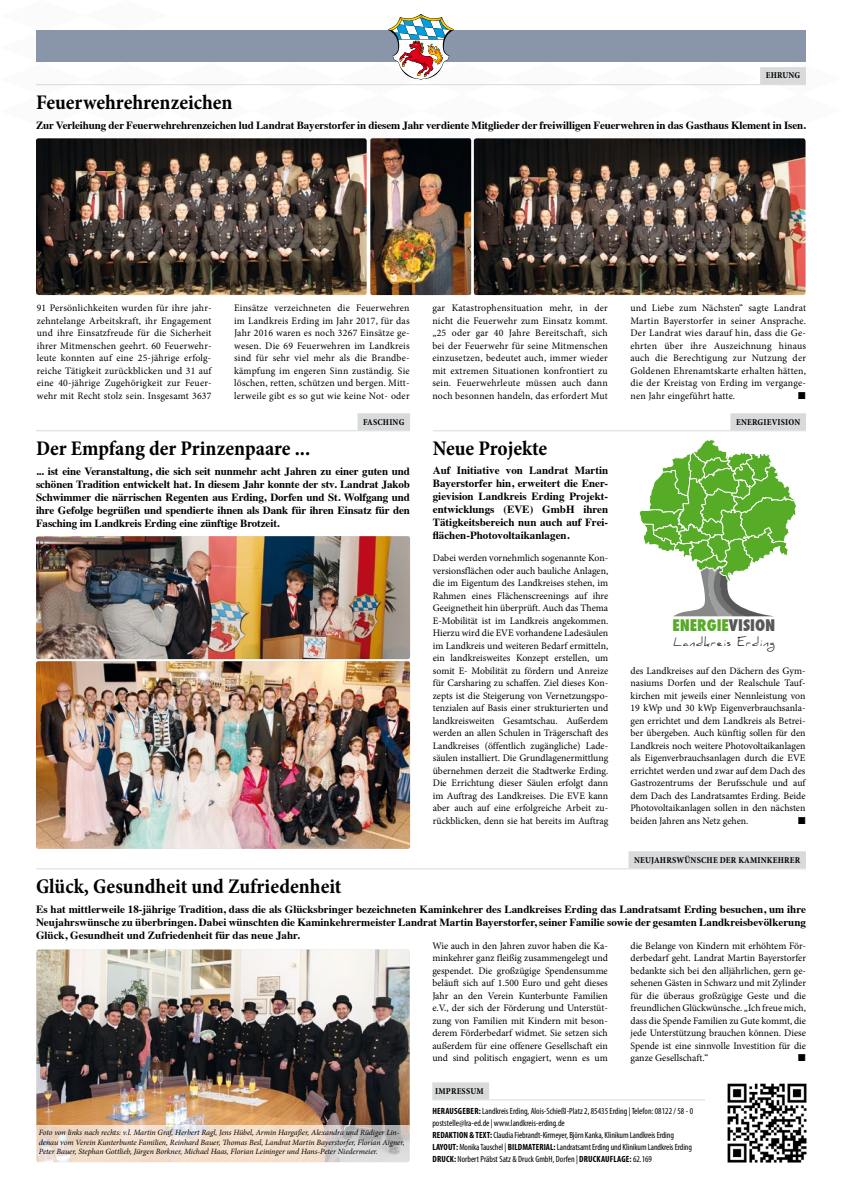
<style>
.page{position:relative;width:842px;height:1191px;background:#fff}
.page>*{position:absolute;margin:0;border:0;box-sizing:border-box;transform-origin:0 0}
.t1{font:700 condensed 21px "Minion Pro";color:#000}
.t2{font:800 condensed 15.6px "Futura";color:#56ab27}
.t3{font:700 11px/13px "Times";letter-spacing:-.01em;color:#000;text-align:justify}
.t4{font:10.9px "Daniel";letter-spacing:.1em;color:#000}
.t5{font:10px/12.5px "Minion Pro";letter-spacing:.005em;color:#000;text-align:justify}
.t6{font:10px "Zapf Dingbats ITC";color:#000}
.t7{font:condensed 9px/12px "Myriad Pro";letter-spacing:-.01em;color:#000}
.t8{font:700 condensed 9px "Minion Pro";letter-spacing:.02em;color:#000}
.t9{font:italic 8px/9.6px "Minion Pro";letter-spacing:-.01em;color:#000}
.s1{color:#58585a}
.s2{font-weight:700}
</style>
<div class="page">
<div style="left:432px;top:1082px;width:57px;height:17px;background:#d9dadb"></div>
<hr style="left:432px;top:1099px;width:273px;height:1px;background:#d9dadb">
<img style="left:727px;top:1083px;width:80px;height:80px">
<div style="left:628px;top:851px;width:178px;height:17px;background:#d9dadb"></div>
<hr style="left:36px;top:868px;width:770px;height:1px;background:#d9dadb">
<div style="left:357px;top:413px;width:53px;height:17px;background:#d9dadb"></div>
<hr style="left:36px;top:430px;width:374px;height:1px;background:#d9dadb">
<img style="left:36px;top:190px;width:331px;height:105px">
<img style="left:36px;top:949px;width:374px;height:176px">
<img style="left:36px;top:661px;width:374px;height:187px">
<img style="left:36px;top:536px;width:374px;height:123px">
<img style="left:370px;top:190px;width:101px;height:105px">
<img style="left:474px;top:190px;width:331px;height:105px">
<svg style="left:36px;top:14px;width:770px;height:176px"></svg>
<svg style="left:36px;top:1125px;width:374px;height:37px;background:#e9d9cc"></svg>
<div style="left:730px;top:413px;width:76px;height:17px;background:#d9dadb"></div>
<hr style="left:433px;top:430px;width:373px;height:1px;background:#d9dadb">
<svg style="left:639px;top:439px;width:158px;height:178px"></svg>
<p class="t8" style="left:766px;top:69px;width:36px">EHRUNG</p>
<h1 class="t1" style="left:36px;top:88px;width:198px">Feuerwehrehrenzeichen</h1>
<p class="t3" style="left:36px;top:118px;width:771px">Zur Verleihung der Feuerwehrehrenzeichen lud Landrat Bayerstorfer in diesem Jahr verdiente Mitglieder der freiwilligen Feuerwehren in das Gasthaus Klement in Isen.</p>
<p class="t5" style="left:37px;top:302px;width:176px">91 Persönlichkeiten wurden für ihre jahr&shy;zehntelange Arbeitskraft, ihr Engagement und ihre Einsatzfreude für die Sicherheit ihrer Mitmenschen geehrt. 60 Feuerwehr&shy;leute konnten auf eine 25-jährige erfolg&shy;reiche Tätigkeit zurückblicken und 31 auf eine 40-jährige Zugehörigkeit zur Feuer&shy;wehr mit Recht stolz sein. Insgesamt 3637</p>
<p class="t5" style="left:234px;top:302px;width:177px">Einsätze verzeichneten die Feuerwehren im Landkreis Erding im Jahr 2017, für das Jahr 2016 waren es noch 3267 Einsätze ge&shy;wesen. Die 69 Feuerwehren im Landkreis sind für sehr viel mehr als die Brandbe&shy;kämpfung im engeren Sinn zuständig. Sie löschen, retten, schützen und bergen. Mitt&shy;lerweile gibt es so gut wie keine Not- oder</p>
<p class="t5" style="left:432px;top:302px;width:177px">gar Katastrophensituation mehr, in der nicht die Feuerwehr zum Einsatz kommt. „25 oder gar 40 Jahre Bereitschaft, sich bei der Feuerwehr für seine Mitmenschen einzusetzen, bedeutet auch, immer wieder mit extremen Situationen konfrontiert zu sein. Feuerwehrleute müssen auch dann noch besonnen handeln, das erfordert Mut</p>
<p class="t5" style="left:630px;top:302px;width:177px">und Liebe zum Nächsten“ sagte Landrat Martin Bayerstorfer in seiner Ansprache.<br>Der Landrat wies darauf hin, dass die Ge&shy;ehrten über ihre Auszeichnung hinaus auch die Berechtigung zur Nutzung der Goldenen Ehrenamtskarte erhalten hätten, die der Kreistag von Erding im vergange&shy;nen Jahr eingeführt hatte.</p>
<p class="t6" style="left:798px;top:390px;width:9px">■</p>
<p class="t8" style="left:363px;top:415px;width:43px">FASCHING</p>
<h1 class="t1" style="left:36px;top:434px;width:276px">Der Empfang der Prinzenpaare ...</h1>
<p class="t3" style="left:36px;top:464px;width:376px">... ist eine Veranstaltung, die sich seit nunmehr acht Jahren zu einer guten und schönen Tradition entwickelt hat. In diesem Jahr konnte der stv. Landrat Jakob Schwimmer die närrischen Regenten aus Erding, Dorfen und St. Wolfgang und ihre Gefolge begrüßen und spendierte ihnen als Dank für ihren Einsatz für den Fasching im Landkreis Erding eine zünftige Brotzeit.</p>
<h1 class="t1" style="left:433px;top:434px;width:116px">Neue Projekte</h1>
<p class="t3" style="left:433px;top:462px;width:177px">Auf Initiative von Landrat Martin Bayerstorfer hin, erweitert die Ener&shy;gievision Landkreis Erding Projekt&shy;entwicklungs (EVE) GmbH ihren Tätigkeitsbereich nun auch auf Frei&shy;flächen-Photovoltaikanlagen.</p>
<p class="t5" style="left:433px;top:552px;width:177px">Dabei werden vornehmlich sogenannte Kon&shy;versionsflächen oder auch bauliche Anlagen, die im Eigentum des Landkreises stehen, im Rahmen eines Flächenscreenings auf ihre Geeignetheit hin überprüft. Auch das Thema E-Mobilität ist im Landkreis angekommen.<br>Hierzu wird die EVE vorhandene Ladesäulen im Landkreis und weiteren Bedarf ermitteln, ein landkreisweites Konzept erstellen, um somit E- Mobilität zu fördern und Anreize für Carsharing zu schaffen. Ziel dieses Kon&shy;zepts ist die Steigerung von Vernetzungspo&shy;tenzialen auf Basis einer strukturierten und landkreisweiten Gesamtschau. Außerdem werden an allen Schulen in Trägerschaft des Landkreises (öffentlich zugängliche) Lade&shy;säulen installiert. Die Grundlagenermittlung übernehmen derzeit die Stadtwerke Erding.<br>Die Errichtung dieser Säulen erfolgt dann im Auftrag des Landkreises. Die EVE kann aber auch auf eine erfolgreiche Arbeit zu&shy;rückblicken, denn sie hat bereits im Auftrag</p>
<p class="t8" style="left:736px;top:415px;width:66px">ENERGIEVISION</p>
<h2 class="t2" style="left:672px;top:614px;width:104px">ENERGIE<span class="s1">VISION</span></h2>
<p class="t4" style="left:673px;top:636px;width:103px">Landkreis Erding</p>
<p class="t5" style="left:630px;top:664px;width:177px">des Landkreises auf den Dächern des Gym&shy;nasiums Dorfen und der Realschule Tauf&shy;kirchen mit jeweils einer Nennleistung von 19 kWp und 30 kWp Eigenverbrauchsanla&shy;gen errichtet und dem Landkreis als Betrei&shy;ber übergeben. Auch künftig sollen für den Landkreis noch weitere Photovoltaikanlagen als Eigenverbrauchsanlagen durch die EVE errichtet werden und zwar auf dem Dach des Gastrozentrums der Berufsschule und auf dem Dach des Landratsamtes Erding. Beide Photovoltaikanlagen sollen in den nächsten beiden Jahren ans Netz gehen.</p>
<p class="t6" style="left:798px;top:815px;width:9px">■</p>
<p class="t8" style="left:634px;top:853px;width:168px">NEUJAHRSWÜNSCHE DER KAMINKEHRER</p>
<h1 class="t1" style="left:36px;top:872px;width:307px">Glück, Gesundheit und Zufriedenheit</h1>
<p class="t3" style="left:36px;top:902px;width:771px">Es hat mittlerweile 18-jährige Tradition, dass die als Glücksbringer bezeichneten Kaminkehrer des Landkreises Erding das Landratsamt Erding besuchen, um ihre Neujahrswünsche zu überbringen. Dabei wünschten die Kaminkehrermeister Landrat Martin Bayerstorfer, seiner Familie sowie der gesamten Landkreisbevölkerung Glück, Gesundheit und Zufriedenheit für das neue Jahr.</p>
<p class="t5" style="left:432px;top:939px;width:177px">Wie auch in den Jahren zuvor haben die Ka&shy;minkehrer ganz fleißig zusammengelegt und gespendet. Die großzügige Spendensumme beläuft sich auf 1.500 Euro und geht dieses Jahr an den Verein Kunterbunte Familien e.V., der sich der Förderung und Unterstüt&shy;zung von Familien mit Kindern mit beson&shy;derem Förderbedarf widmet. Sie setzen sich außerdem für eine offenere Gesellschaft ein und sind politisch engagiert, wenn es um</p>
<p class="t5" style="left:630px;top:939px;width:177px">die Belange von Kindern mit erhöhtem För&shy;derbedarf geht. Landrat Martin Bayerstorfer bedankte sich bei den alljährlichen, gern ge&shy;sehenen Gästen in Schwarz und mit Zylinder für die überaus großzügige Geste und die freundlichen Glückwünsche. „Ich freue mich, dass die Spende Familien zu Gute kommt, die jede Unterstützung brauchen können. Diese Spende ist eine sinnvolle Investition für die ganze Gesellschaft.“</p>
<p class="t6" style="left:798px;top:1053px;width:9px">■</p>
<p class="t9" style="left:39px;top:1127px;width:367px">Foto von links nach rechts: v.l. Martin Graf, Herbert Ragl, Jens Hübel, Armin Hargaßer, Alexandra und Rüdiger Lin&shy;denau vom Verein Kunterbunte Familien, Reinhard Bauer, Thomas Besl, Landrat Martin Bayerstorfer, Florian Aigner,<br>Peter Bauer, Stephan Gottlieb, Jürgen Borkner, Michael Haas, Florian Leininger und Hans-Peter Niedermeier.</p>
<p class="t8" style="left:435px;top:1084px;width:50px">IMPRESSUM</p>
<p class="t7" style="left:432px;top:1105px;width:262px"><span class="s2">HERAUSGEBER:</span> Landkreis Erding, Alois-Schießl-Platz 2, 85435 Erding | Telefon: 08122 / 58 - 0 poststelle@lra-ed.de | www.landkreis-erding.de<br><span class="s2">REDAKTION &amp; TEXT:</span> Claudia Fiebrandt-Kirmeyer, Björn Kanka, Klinikum Landkreis Erding <span class="s2">LAYOUT:</span> Monika Tauschel | <span class="s2">BILDMATERIAL:</span> Landratsamt Erding und Klinikum Landkreis Erding <span class="s2">DRUCK:</span> Norbert Präbst Satz &amp; Druck GmbH, Dorfen | <span class="s2">DRUCKAUFLAGE:</span> 62.169</p>
</div>
